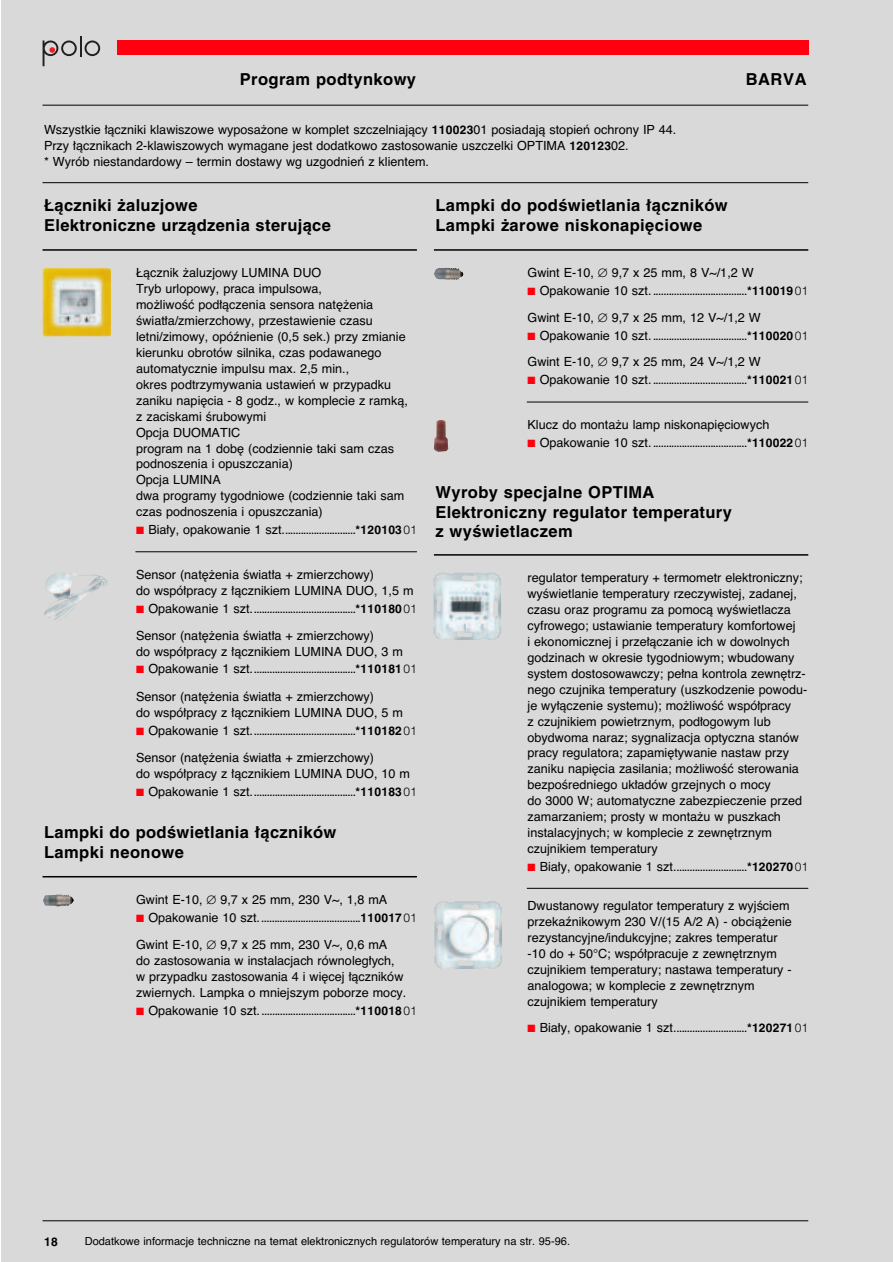
<style>
.page{position:relative;width:893px;height:1262px;background:#fff}
.page>*{position:absolute;margin:0;border:0;box-sizing:border-box;transform-origin:0 0}
.t1{font:700 16.5px/19.8px "Phelvetica";letter-spacing:.02em;color:#000}
.t2{font:12px/15.9px "Phelvetica";color:#000}
.t3{font:700 12px "Phelvetica";color:#000}
.t4{font:10.5px "Phelvetica";color:#000}
.t5{font:700 9px "Phelvetica";color:#000}
.s1{font-weight:700}
.s2{color:#ff000f}
.s3{font-weight:400;font-size:12px}
.s4{font-size:12px}
.s5{font-weight:300;font-size:12px}
</style>
<div class="page">
<div style="left:1px;top:0;width:891px;height:1262px;background:#d9d9d9"></div>
<hr style="left:43px;top:105px;width:765px;height:1px;background:#000">
<hr style="left:43px;top:1220px;width:765px;height:1px;background:#000">
<div style="left:117px;top:40px;width:691px;height:15px;background:#ff000f"></div>
<svg style="left:85px;top:40px;width:15px;height:16px"></svg>
<hr style="left:80px;top:36px;width:2px;height:20px;background:#231f20">
<svg style="left:43px;top:40px;width:34px;height:26px"></svg>
<hr style="left:43px;top:249px;width:374px;height:2px;background:#000">
<hr style="left:43px;top:876px;width:374px;height:1px;background:#000">
<hr style="left:135px;top:551px;width:282px;height:1px;background:#000">
<img style="left:42px;top:268px;width:69px;height:69px">
<img style="left:44px;top:573px;width:64px;height:47px">
<img style="left:43px;top:894px;width:31px;height:12px">
<hr style="left:434px;top:249px;width:374px;height:2px;background:#000">
<hr style="left:527px;top:401px;width:281px;height:1px;background:#000">
<img style="left:434px;top:268px;width:29px;height:12px">
<hr style="left:434px;top:554px;width:374px;height:1px;background:#000">
<img style="left:433px;top:573px;width:68px;height:67px">
<img style="left:434px;top:901px;width:68px;height:68px">
<img style="left:434px;top:420px;width:14px;height:32px">
<hr style="left:43px;top:182px;width:765px;height:1px;background:#000">
<hr style="left:527px;top:888px;width:281px;height:1px;background:#000">
<h1 class="t1" style="left:240px;top:71px;width:178px">Program podtynkowy</h1>
<h1 class="t1" style="left:745px;top:71px;width:62px">BARVA</h1>
<p class="t2" style="left:44px;top:123px;width:634px">Wszystkie ∏àczniki klawiszowe wyposa˝one w komplet szczelniajàcy <span class="s1">110023</span>01 posiadajà stopieƒ ochrony IP 44.<br>Przy ∏àcznikach 2-klawiszowych wymagane jest dodatkowo zastosowanie uszczelki OPTIMA <span class="s1">120123</span>02.<br>* Wyrób niestandardowy – termin dostawy wg uzgodnieƒ z klientem.</p>
<h1 class="t1" style="left:44px;top:197px;width:288px">¸àczniki ˝aluzjowe<br>Elektroniczne urzàdzenia sterujàce</h1>
<p class="t2" style="left:136px;top:266px;width:273px">¸àcznik ˝aluzjowy LUMINA DUO<br>Tryb urlopowy, praca impulsowa,<br>mo˝liwoÊç pod∏àczenia sensora nat´˝enia Êwiat∏a/zmierzchowy, przestawienie czasu letni/zimowy, opóênienie (0,5 sek.) przy zmianie kierunku obrotów silnika, czas podawanego automatycznie impulsu max. 2,5 min.,<br>okres podtrzymywania ustawieƒ w przypadku zaniku napi´cia - 8 godz., w komplecie z ramkà, z zaciskami Êrubowymi<br>Opcja DUOMATIC<br>program na 1 dob´ (codziennie taki sam czas podnoszenia i opuszczania)<br>Opcja LUMINA<br>dwa programy tygodniowe (codziennie taki sam czas podnoszenia i opuszczania)</p>
<p class="t5" style="left:136px;top:527px;width:282px"><span class="s2">■</span> <span class="s3">Bia∏y, opakowanie 1 szt.</span>...........................<span class="s4">*120103</span><span class="s5">01</span></p>
<p class="t2" style="left:136px;top:568px;width:279px">Sensor (nat´˝enia Êwiat∏a + zmierzchowy)<br>do wspó∏pracy z ∏àcznikiem LUMINA DUO, 1,5 m</p>
<p class="t5" style="left:136px;top:606px;width:282px"><span class="s2">■</span> <span class="s3">Opakowanie 1 szt.</span>.......................................<span class="s4">*110180</span><span class="s5">01</span></p>
<p class="t2" style="left:136px;top:628px;width:268px">Sensor (nat´˝enia Êwiat∏a + zmierzchowy)<br>do wspó∏pracy z ∏àcznikiem LUMINA DUO, 3 m</p>
<p class="t5" style="left:136px;top:667px;width:282px"><span class="s2">■</span> <span class="s3">Opakowanie 1 szt.</span>.......................................<span class="s4">*110181</span><span class="s5">01</span></p>
<p class="t2" style="left:136px;top:690px;width:268px">Sensor (nat´˝enia Êwiat∏a + zmierzchowy)<br>do wspó∏pracy z ∏àcznikiem LUMINA DUO, 5 m</p>
<p class="t5" style="left:136px;top:728px;width:282px"><span class="s2">■</span> <span class="s3">Opakowanie 1 szt.</span>.......................................<span class="s4">*110182</span><span class="s5">01</span></p>
<p class="t2" style="left:136px;top:751px;width:275px">Sensor (nat´˝enia Êwiat∏a + zmierzchowy)<br>do wspó∏pracy z ∏àcznikiem LUMINA DUO, 10 m</p>
<p class="t5" style="left:136px;top:789px;width:282px"><span class="s2">■</span> <span class="s3">Opakowanie 1 szt.</span>.......................................<span class="s4">*110183</span><span class="s5">01</span></p>
<h1 class="t1" style="left:44px;top:824px;width:294px">Lampki do podÊwietlania ∏àczników<br>Lampki neonowe</h1>
<p class="t2" style="left:136px;top:892px;width:253px">Gwint E-10, ∅ 9,7 x 25 mm, 230 V~, 1,8 mA</p>
<p class="t5" style="left:136px;top:915px;width:282px"><span class="s2">■</span> <span class="s3">Opakowanie 10 szt.</span> ......................................<span class="s4">110017</span><span class="s5">01</span></p>
<p class="t2" style="left:136px;top:938px;width:272px">Gwint E-10, ∅ 9,7 x 25 mm, 230 V~, 0,6 mA<br>do zastosowania w instalacjach równoleg∏ych, w przypadku zastosowania 4 i wi´cej ∏àczników zwiernych. Lampka o mniejszym poborze mocy.</p>
<p class="t5" style="left:136px;top:1008px;width:282px"><span class="s2">■</span> <span class="s3">Opakowanie 10 szt.</span> ....................................<span class="s4">*110018</span><span class="s5">01</span></p>
<h1 class="t1" style="left:435px;top:197px;width:294px">Lampki do podÊwietlania ∏àczników<br>Lampki ˝arowe niskonapi´ciowe</h1>
<p class="t2" style="left:527px;top:266px;width:228px">Gwint E-10, ∅ 9,7 x 25 mm, 8 V~/1,2 W</p>
<p class="t5" style="left:527px;top:288px;width:282px"><span class="s2">■</span> <span class="s3">Opakowanie 10 szt.</span> ....................................<span class="s4">*110019</span><span class="s5">01</span></p>
<p class="t2" style="left:527px;top:310px;width:235px">Gwint E-10, ∅ 9,7 x 25 mm, 12 V~/1,2 W</p>
<p class="t5" style="left:527px;top:333px;width:282px"><span class="s2">■</span> <span class="s3">Opakowanie 10 szt.</span> ....................................<span class="s4">*110020</span><span class="s5">01</span></p>
<p class="t2" style="left:527px;top:355px;width:235px">Gwint E-10, ∅ 9,7 x 25 mm, 24 V~/1,2 W</p>
<p class="t5" style="left:527px;top:377px;width:282px"><span class="s2">■</span> <span class="s3">Opakowanie 10 szt.</span> ....................................<span class="s4">*110021</span><span class="s5">01</span></p>
<p class="t2" style="left:527px;top:418px;width:243px">Klucz do monta˝u lamp niskonapi´ciowych</p>
<p class="t5" style="left:527px;top:440px;width:282px"><span class="s2">■</span> <span class="s3">Opakowanie 10 szt.</span> ....................................<span class="s4">*110022</span><span class="s5">01</span></p>
<h1 class="t1" style="left:435px;top:484px;width:298px">Wyroby specjalne OPTIMA<br>Elektroniczny regulator temperatury z wyÊwietlaczem</h1>
<p class="t2" style="left:527px;top:571px;width:281px">regulator temperatury + termometr elektroniczny; wyÊwietlanie temperatury rzeczywistej, zadanej, czasu oraz programu za pomocà wyÊwietlacza cyfrowego; ustawianie temperatury komfortowej<br>i ekonomicznej i prze∏àczanie ich w dowolnych godzinach w okresie tygodniowym; wbudowany system dostosowawczy; pe∏na kontrola zewn´trz&shy;nego czujnika temperatury (uszkodzenie powodu&shy;je wy∏àczenie systemu); mo˝liwoÊç wspó∏pracy<br>z czujnikiem powietrznym, pod∏ogowym lub obydwoma naraz; sygnalizacja optyczna stanów pracy regulatora; zapami´tywanie nastaw przy zaniku napi´cia zasilania; mo˝liwoÊç sterowania bezpoÊredniego uk∏adów grzejnych o mocy<br>do 3000 W; automatyczne zabezpieczenie przed zamarzaniem; prosty w monta˝u w puszkach instalacyjnych; w komplecie z zewn´trznym czujnikiem temperatury</p>
<p class="t5" style="left:527px;top:864px;width:282px"><span class="s2">■</span> <span class="s3">Bia∏y, opakowanie 1 szt.</span>...........................<span class="s4">*120270</span><span class="s5">01</span></p>
<p class="t2" style="left:527px;top:899px;width:266px">Dwustanowy regulator temperatury z wyjÊciem przekaênikowym 230 V/(15 A/2 A) - obcià˝enie rezystancyjne/indukcyjne; zakres temperatur -10 do + 50°C; wspó∏pracuje z zewn´trznym czujnikiem temperatury; nastawa temperatury - analogowa; w komplecie z zewn´trznym czujnikiem temperatury</p>
<p class="t5" style="left:527px;top:1026px;width:282px"><span class="s2">■</span> <span class="s3">Bia∏y, opakowanie 1 szt.</span>...........................<span class="s4">*120271</span><span class="s5">01</span></p>
<p class="t3" style="left:44px;top:1237px;width:15px">18</p>
<p class="t4" style="left:85px;top:1237px;width:487px">Dodatkowe informacje techniczne na temat elektronicznych regulatorów temperatury na str. 95-96.</p>
</div>
